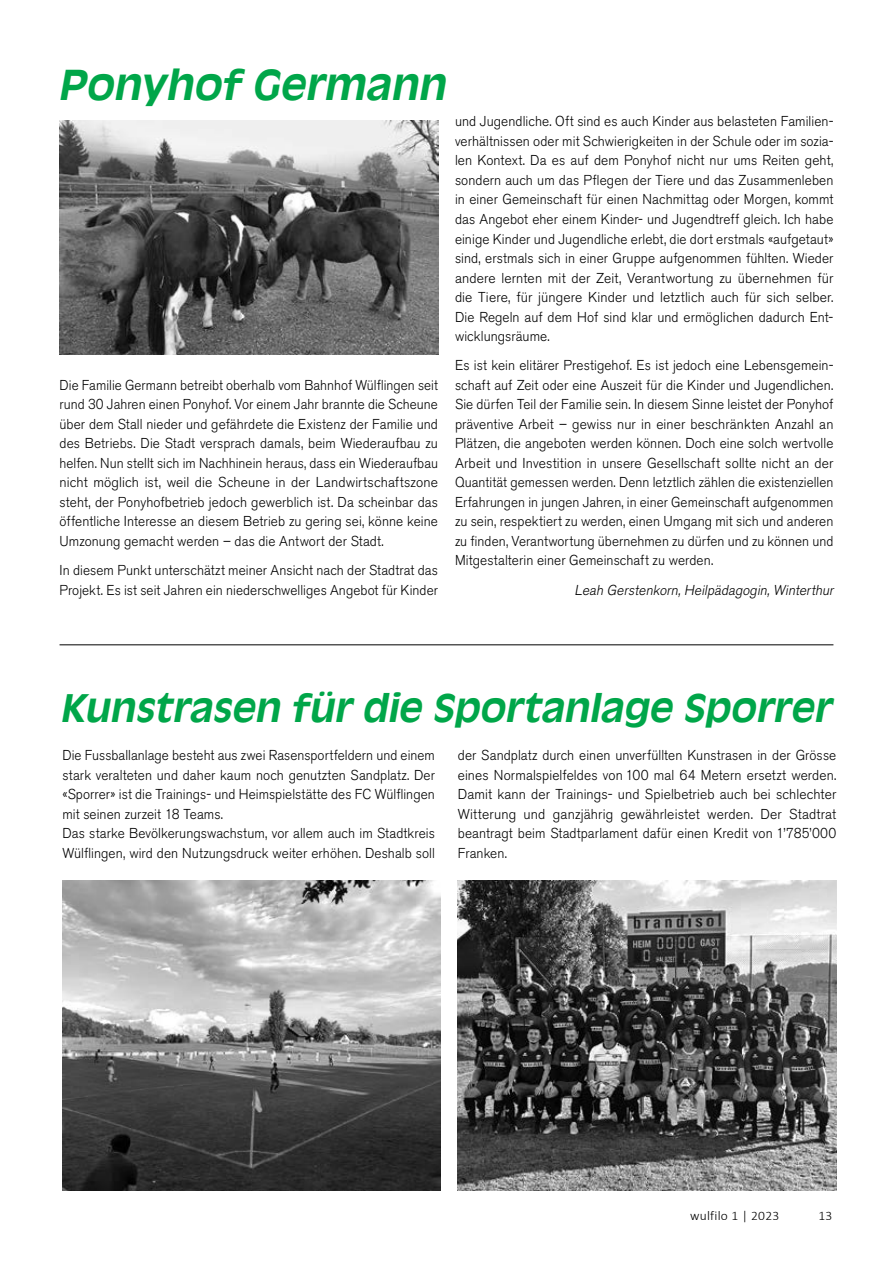
<style>
.page{position:relative;width:893px;height:1263px;background:#fff}
.page>*{position:absolute;margin:0;border:0;box-sizing:border-box;transform-origin:0 0}
.t1{font:italic 700 40.8px "Antique Olive";color:#00a649}
.t2{font:italic 700 37.5px "Antique Olive";color:#00a649}
.t3{font:300 14.25px/19.5px "Akzidenz Grotesk BE";letter-spacing:.005em;color:#000;text-align:justify;scale:.95 1}
.t4{font:300 14.25px/19.5px "Akzidenz Grotesk BE";letter-spacing:.005em;color:#000;scale:.94 1}
.t5{font:italic 300 14.25px "Akzidenz Grotesk BE";color:#000;scale:.95 1}
.t6{font:300 13.05px "Calibri";letter-spacing:.015em;color:#000}
</style>
<div class="page">
<img style="left:62px;top:880px;width:379px;height:311px">
<img style="left:458px;top:880px;width:378px;height:311px">
<img style="left:60px;top:120px;width:378px;height:235px">
<hr style="left:60px;top:644px;width:773px;height:1px;background:#000">
<h1 class="t1" style="left:57px;top:60px;width:399px">Ponyhof Germann</h1>
<p class="t4" style="left:60px;top:375px;width:404px;text-align:justify">Die Familie Germann betreibt oberhalb vom Bahnhof Wülflingen seit rund 30 Jahren einen Ponyhof. Vor einem Jahr brannte die Scheune über dem Stall nieder und gefährdete die Existenz der Familie und des Betriebs. Die Stadt versprach damals, beim Wiederaufbau zu helfen. Nun stellt sich im Nachhinein heraus, dass ein Wiederaufbau nicht möglich ist, weil die Scheune in der Landwirtschaftszone steht, der Ponyhofbetrieb jedoch gewerblich ist. Da scheinbar das öffentliche Interesse an diesem Betrieb zu gering sei, könne keine Umzonung gemacht werden – das die Antwort der Stadt.</p>
<p class="t3" style="left:60px;top:561px;width:400px">In diesem Punkt unterschätzt meiner Ansicht nach der Stadtrat das<br>Projekt. Es ist seit Jahren ein niederschwelliges Angebot für Kinder</p>
<p class="t3" style="left:455px;top:112px;width:400px">und Jugendliche. Oft sind es auch Kinder aus belasteten Familien&shy;verhältnissen oder mit Schwierigkeiten in der Schule oder im sozia&shy;len Kontext. Da es auf dem Ponyhof nicht nur ums Reiten geht, sondern auch um das Pflegen der Tiere und das Zusammenleben in einer Gemeinschaft für einen Nachmittag oder Morgen, kommt das Angebot eher einem Kinder- und Jugendtreff gleich. Ich habe einige Kinder und Jugendliche erlebt, die dort erstmals «aufgetaut» sind, erstmals sich in einer Gruppe aufgenommen fühlten. Wieder andere lernten mit der Zeit, Verantwortung zu übernehmen für die Tiere, für jüngere Kinder und letztlich auch für sich selber.<br>Die Regeln auf dem Hof sind klar und ermöglichen dadurch Ent&shy;wicklungsräume.</p>
<p class="t3" style="left:455px;top:356px;width:400px">Es ist kein elitärer Prestigehof. Es ist jedoch eine Lebensgemein&shy;schaft auf Zeit oder eine Auszeit für die Kinder und Jugendlichen.<br>Sie dürfen Teil der Familie sein. In diesem Sinne leistet der Ponyhof präventive Arbeit – gewiss nur in einer beschränkten Anzahl an Plätzen, die angeboten werden können. Doch eine solch wertvolle Arbeit und Investition in unsere Gesellschaft sollte nicht an der Quantität gemessen werden. Denn letztlich zählen die existenziellen Erfahrungen in jungen Jahren, in einer Gemeinschaft aufgenommen zu sein, respektiert zu werden, einen Umgang mit sich und anderen zu finden, Verantwortung übernehmen zu dürfen und zu können und Mitgestalterin einer Gemeinschaft zu werden.</p>
<p class="t5" style="left:574px;top:582px;width:277px">Leah Gerstenkorn,Heilpädagogin,Winterthur</p>
<h2 class="t2" style="left:60px;top:685px;width:780px">Kunstrasen für die Sportanlage Sporrer</h2>
<p class="t4" style="left:62px;top:746px;width:398px">Die Fussballanlage besteht aus zwei Rasensportfeldern und einem stark veralteten und daher kaum noch genutzten Sandplatz. Der «Sporrer» ist die Trainings- und Heimspielstätte des FC Wülflingen mit seinen zurzeit 18 Teams.<br>Das starke Bevölkerungswachstum, vor allem auch im Stadtkreis Wülflingen, wird den Nutzungsdruck weiter erhöhen. Deshalb soll</p>
<p class="t3" style="left:458px;top:746px;width:400px">der Sandplatz durch einen unverfüllten Kunstrasen in der Grösse eines Normalspielfeldes von 100 mal 64 Metern ersetzt werden.<br>Damit kann der Trainings- und Spielbetrieb auch bei schlechter Witterung und ganzjährig gewährleistet werden. Der Stadtrat beantragt beim Stadtparlament dafür einen Kredit von 1’785’000<br>Franken.</p>
<p class="t6" style="left:690px;top:1207px;width:91px">wulfilo 1 | 2023</p>
<p class="t6" style="left:818px;top:1207px;width:15px">13</p>
</div>
